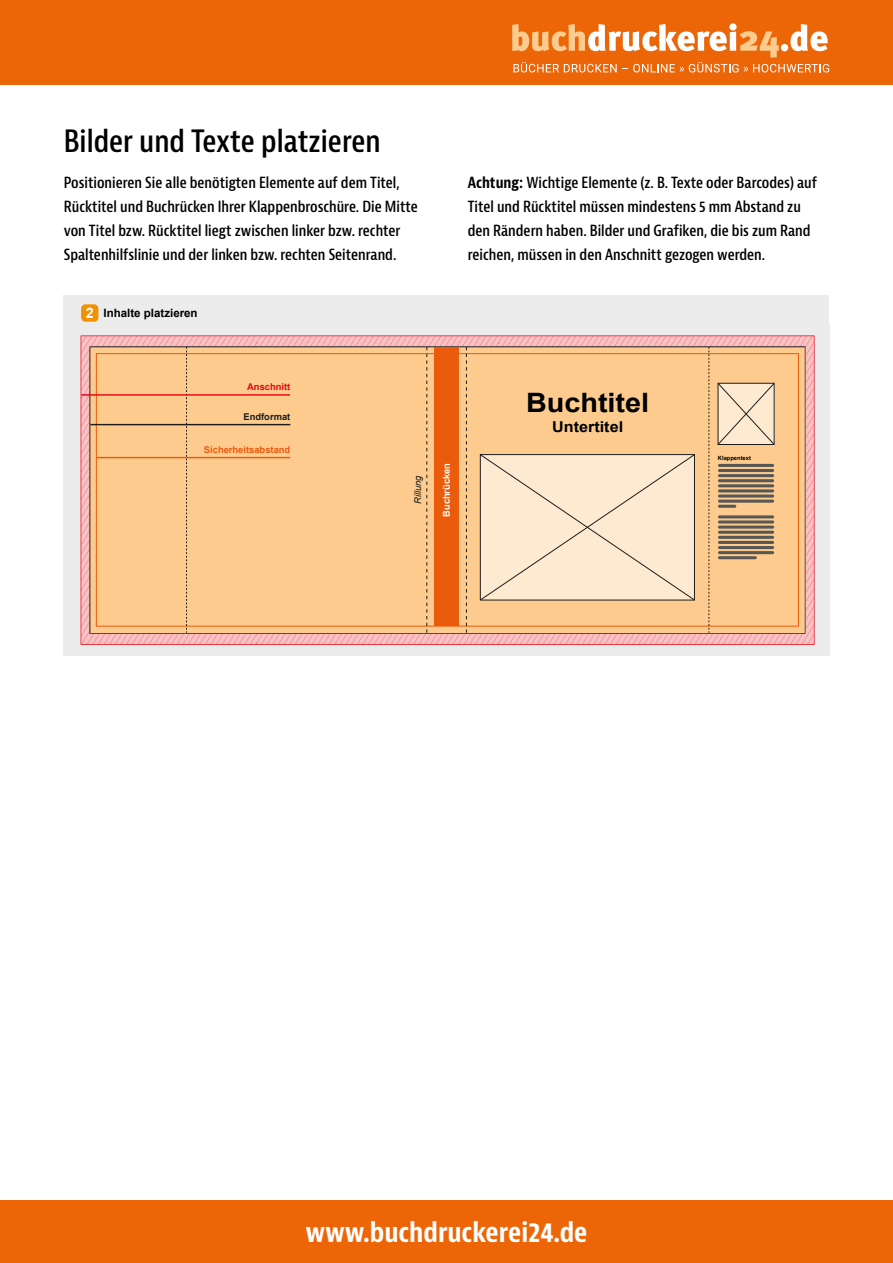
<style>
.page{position:relative;width:893px;height:1263px;background:#fff}
.page>*{position:absolute;margin:0;border:0;box-sizing:border-box;transform-origin:0 0}
.t1{font:600 condensed 30px "Bernina Sans";color:#000}
.t2{font:700 condensed 27px "Bernina Sans";color:#fff}
.t3{font:700 26.7px "Arial";color:#000;scale:1.08 1}
.t4{font:600 condensed 15px/24px "Bernina Sans";color:#000}
.t5{font:700 15px "Arial";color:#000;scale:1.08 1}
.t6{font:700 11.55px "Arial";color:#000}
.t7{font:700 9.3px "Arial";color:#ea5b0c}
.t8{font:700 9.3px "Arial";color:#fff}
.t9{font:700 9.3px "Arial";color:#e30613}
.t10{font:700 9.3px "Arial";color:#1d1d1b}
.t11{font:italic 9.3px "Arial";color:#1d1d1b}
.t12{font:700 5.7px "Arial";color:#000}
.s1{font-weight:700}
.s2{font-size:14.4px;color:#fff}
</style>
<div class="page">
<div style="left:0;top:1200px;width:893px;height:63px;background:#ec6608"></div>
<div style="left:0;top:0;width:893px;height:85px;background:#ec6608"></div>
<svg style="left:512px;top:23px;width:317px;height:49px"></svg>
<div style="left:64px;top:296px;width:765px;height:360px;background:#ececec"></div>
<div style="left:81px;top:304px;width:17px;height:18px;background:#f39200;border-radius:4px"></div>
<svg style="left:81px;top:336px;width:733px;height:308px;fill:#f8c1c4"></svg>
<div style="left:90px;top:347px;width:715px;height:287px;background:#fccb8d"></div>
<svg style="left:466px;top:347px;width:1px;height:286px"></svg>
<svg style="left:427px;top:347px;width:1px;height:286px"></svg>
<svg style="left:709px;top:347px;width:1px;height:286px"></svg>
<svg style="left:186px;top:347px;width:1px;height:286px"></svg>
<svg style="left:479px;top:454px;width:216px;height:147px"></svg>
<svg style="left:717px;top:382px;width:58px;height:63px"></svg>
<hr style="left:718px;top:464px;width:56px;height:3px;background:#575756;border-radius:2px">
<hr style="left:718px;top:469px;width:56px;height:3px;background:#575756;border-radius:2px">
<hr style="left:718px;top:474px;width:56px;height:3px;background:#575756;border-radius:2px">
<hr style="left:718px;top:479px;width:56px;height:3px;background:#575756;border-radius:2px">
<hr style="left:718px;top:484px;width:56px;height:3px;background:#575756;border-radius:2px">
<hr style="left:718px;top:489px;width:56px;height:3px;background:#575756;border-radius:2px">
<svg style="left:718px;top:494px;width:56px;height:4px"></svg>
<hr style="left:718px;top:500px;width:56px;height:3px;background:#575756;border-radius:2px">
<hr style="left:718px;top:505px;width:18px;height:3px;background:#575756;border-radius:2px">
<hr style="left:718px;top:515px;width:56px;height:3px;background:#575756;border-radius:2px">
<hr style="left:718px;top:520px;width:56px;height:3px;background:#575756;border-radius:2px">
<hr style="left:718px;top:526px;width:56px;height:3px;background:#575756;border-radius:2px">
<hr style="left:718px;top:531px;width:56px;height:3px;background:#575756;border-radius:2px">
<hr style="left:718px;top:536px;width:56px;height:3px;background:#575756;border-radius:2px">
<hr style="left:718px;top:541px;width:56px;height:3px;background:#575756;border-radius:2px">
<hr style="left:718px;top:546px;width:56px;height:3px;background:#575756;border-radius:2px">
<hr style="left:718px;top:551px;width:56px;height:3px;background:#575756;border-radius:2px">
<hr style="left:718px;top:556px;width:39px;height:3px;background:#575756;border-radius:2px">
<hr style="left:81px;top:394px;width:209px;height:2px;background:#e30613">
<hr style="left:90px;top:424px;width:200px;height:1px;background:#1d1d1b">
<hr style="left:96px;top:457px;width:194px;height:1px;background:#ea5b0c">
<div style="left:435px;top:347px;width:24px;height:279px;background:#ea5b0c"></div>
<h1 class="t1" style="left:64px;top:123px;width:318px">Bilder und Texte platzieren</h1>
<p class="t4" style="left:64px;top:171px;width:356px">Positionieren Sie alle benötigten Elemente auf dem Titel, Rücktitel und Buchrücken Ihrer Klappenbroschüre. Die Mitte von Titel bzw. Rücktitel liegt zwischen linker bzw. rechter Spaltenhilfslinie und der linken bzw. rechten Seitenrand.</p>
<p class="t4" style="left:468px;top:171px;width:351px"><span class="s1">Achtung:</span> Wichtige Elemente (z. B. Texte oder Barcodes) auf Titel und Rücktitel müssen mindestens 5 mm Abstand zu den Rändern haben. Bilder und Grafiken, die bis zum Rand reichen, müssen in den Anschnitt gezogen werden.</p>
<p class="t6" style="left:86px;top:304px;width:113px"><span class="s2">2</span> Inhalte platzieren</p>
<p class="t9" style="left:247px;top:380px;width:45px">Anschnitt</p>
<p class="t10" style="left:244px;top:410px;width:48px">Endformat</p>
<p class="t7" style="left:204px;top:443px;width:88px">Sicherheitsabstand</p>
<p class="t11" style="left:412px;top:504px;width:30px;rotate:-90deg">Rillung</p>
<p class="t8" style="left:440px;top:517px;width:56px;rotate:-90deg">Buchrücken</p>
<h3 class="t3" style="left:526px;top:384px;width:116px">Buchtitel</h3>
<p class="t5" style="left:552px;top:416px;width:67px">Untertitel</p>
<p class="t12" style="left:718px;top:453px;width:34px">Klappentext</p>
<h2 class="t2" style="left:305px;top:1216px;width:284px">www.buchdruckerei24.de</h2>
</div>
